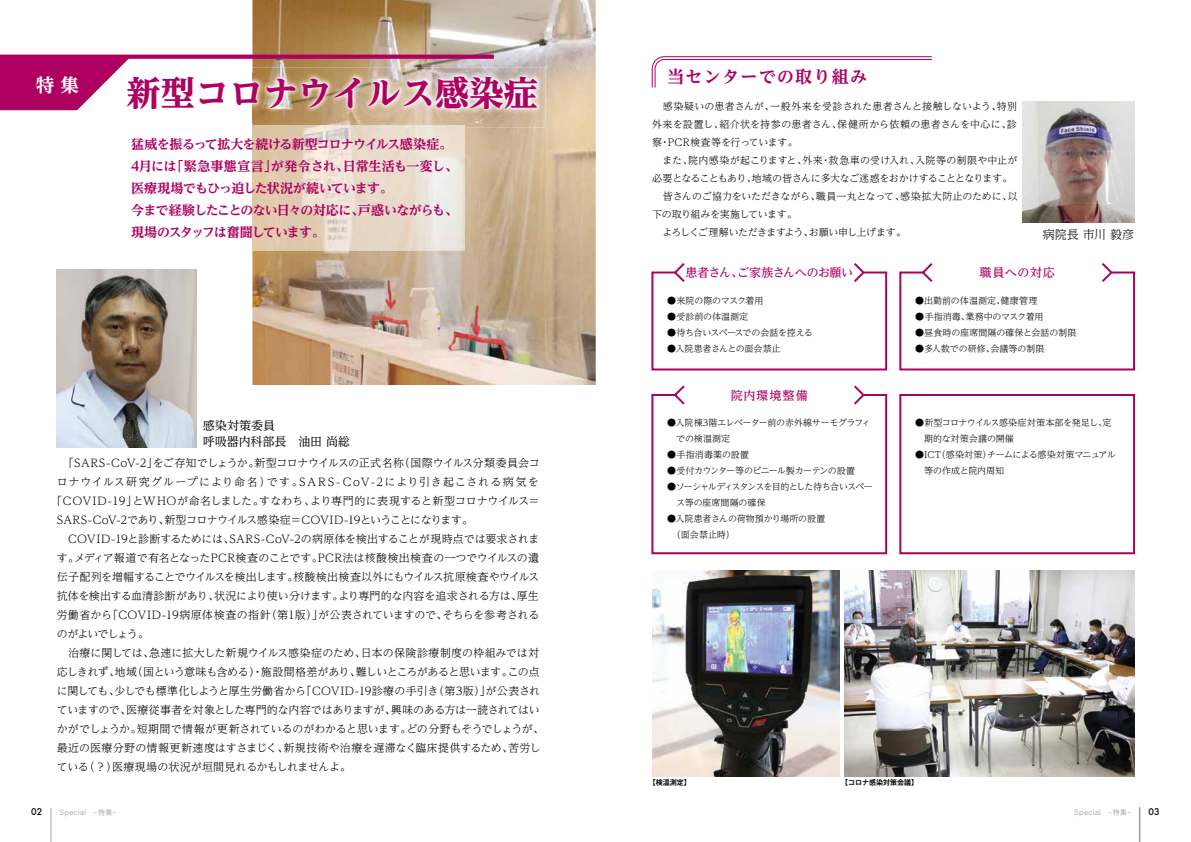
<style>
.page{position:relative;width:1191px;height:842px;background:#fff}
.page>*{position:absolute;margin:0;border:0;box-sizing:border-box;transform-origin:0 0}
.t1{font:800 34.3px "UD Reimin Pro";color:#ad0061}
.t2{font:700 expanded 18.4px "UD Reimin Pro";color:#fff}
.t3{font:700 expanded 17px "UD Reimin Pro";letter-spacing:.075em;color:#ad0061}
.t4{font:700 expanded 13px/22px "UD Reimin Pro";letter-spacing:-.05em;color:#ad0061}
.t5{font:12px/16px "UD Reimin Pro";letter-spacing:-.01em;color:#000}
.t6{font:500 12px "UD Reimin Pro";letter-spacing:-.04em;color:#ad0061}
.t7{font:500 12px "UD Reimin Pro";letter-spacing:.005em;color:#ad0061}
.t8{font:300 12px "UD Reimin Pro";letter-spacing:-.005em;color:#000}
.t9{font:300 11px "UD Reimin Pro";letter-spacing:-.01em;color:#000}
.t10{font:300 11px "UD Reimin Pro";letter-spacing:-.035em;color:#000}
.t11{font:300 11px "UD Reimin Pro";letter-spacing:.01em;color:#000}
.t12{font:300 11px "UD Reimin Pro";letter-spacing:-.04em;color:#000}
.t13{font:300 11px "UD Reimin Pro";letter-spacing:-.055em;color:#000}
.t14{font:300 11px "UD Reimin Pro";letter-spacing:-.03em;color:#000}
.t15{font:300 11px "UD Reimin Pro";letter-spacing:.095em;color:#000}
.t16{font:300 11px "UD Reimin Pro";letter-spacing:-.085em;color:#000}
.t17{font:300 10px/18px "UD Reimin Pro";letter-spacing:-.01em;color:#000}
.t18{font:300 9px/16px "UD Reimin Pro";letter-spacing:-.015em;color:#000}
.t19{font:300 9px/16px "UD Reimin Pro";letter-spacing:-.07em;color:#000}
.t20{font:300 9px "UD Reimin Pro";letter-spacing:-.05em;color:#000}
.t21{font:300 9px "UD Reimin Pro";letter-spacing:.015em;color:#000}
.t22{font:500 9px "Futura";color:#000}
.t23{font:7px "Hira Kaku Pro W3";letter-spacing:.05em;color:#9fa0a0}
.t24{font:700 7px "Koz Go Pro";color:#000}
</style>
<div class="page">
<img style="left:252px;top:0;width:343px;height:385px">
<img style="left:1023px;top:101px;width:111px;height:121px">
<img style="left:844px;top:571px;width:290px;height:206px">
<img style="left:652px;top:571px;width:187px;height:206px">
<img style="left:57px;top:269px;width:139px;height:178px">
<svg style="left:0;top:55px;width:494px;height:4px;background:#ae0863"></svg>
<img style="left:252px;top:127px;width:213px;height:124px">
<img style="left:252px;top:67px;width:293px;height:60px">
<svg style="left:0;top:56px;width:131px;height:54px"></svg>
<img style="left:125px;top:74px;width:415px;height:48px">
<svg style="left:651px;top:263px;width:237px;height:108px"></svg>
<svg style="left:899px;top:263px;width:237px;height:108px"></svg>
<svg style="left:651px;top:385px;width:237px;height:170px"></svg>
<svg style="left:899px;top:394px;width:237px;height:161px"></svg>
<svg style="left:651px;top:56px;width:281px;height:32px"></svg>
<hr style="left:51px;top:808px;width:1px;height:34px;background:#9fa0a0">
<hr style="left:1139px;top:808px;width:1px;height:34px;background:#9fa0a0">
<h2 class="t2" style="left:36px;top:70px;width:45px">特 集</h2>
<h1 class="t1" style="left:127px;top:65px;width:413px">新型コロナウイルス感染症</h1>
<p class="t4" style="left:131px;top:133px;width:328px">猛威を振るって拡大を続ける新型コロナウイルス感染症。<br>4月には「緊急事態宣言」が発令され、日常生活も一変し、医療現場でもひっ迫した状況が続いています。<br>今まで経験したことのない日々の対応に、戸惑いながらも、現場のスタッフは奮闘しています。</p>
<p class="t5" style="left:203px;top:417px;width:148px">感染対策委員<br>呼吸器内科部長　油田 尚総</p>
<p class="t10" style="left:57px;top:454px;width:484px">　「SARS-CoV-2」をご存知でしょうか。新型コロナウイルスの正式名称（国際ウイルス分類委員会コ</p>
<p class="t15" style="left:57px;top:473px;width:483px">ロナウイルス研究グループにより命名）です。SARS-CoV-2により引き起こされる病気を</p>
<p class="t9" style="left:51px;top:492px;width:490px">「COVID-19」とWHOが命名しました。すなわち、より専門的に表現すると新型コロナウイルス＝</p>
<p class="t13" style="left:57px;top:511px;width:418px">SARS-CoV-2であり、新型コロナウイルス感染症＝COVID-19ということになります。</p>
<p class="t9" style="left:57px;top:530px;width:484px">　COVID-19と診断するためには、SARS-CoV-2の病原体を検出することが現時点では要求されま</p>
<p class="t11" style="left:57px;top:549px;width:484px">す。メディア報道で有名となったPCR検査のことです。PCR法は核酸検出検査の一つでウイルスの遺</p>
<p class="t10" style="left:57px;top:568px;width:484px">伝子配列を増幅することでウイルスを検出します。核酸検出検査以外にもウイルス抗原検査やウイルス</p>
<p class="t9" style="left:57px;top:587px;width:483px">抗体を検出する血清診断があり、状況により使い分けます。より専門的な内容を追求される方は、厚生</p>
<p class="t9" style="left:57px;top:606px;width:484px">労働省から「COVID-19病原体検査の指針（第1版）」が公表されていますので、そちらを参考される</p>
<p class="t16" style="left:57px;top:624px;width:94px">のがよいでしょう。</p>
<p class="t9" style="left:57px;top:643px;width:484px">　治療に関しては、急速に拡大した新規ウイルス感染症のため、日本の保険診療制度の枠組みでは対</p>
<p class="t12" style="left:57px;top:662px;width:484px">応しきれず、地域（国という意味も含める）・施設間格差があり、難しいところがあると思います。この点</p>
<p class="t9" style="left:57px;top:681px;width:485px">に関しても、少しでも標準化しようと厚生労働省から「COVID-19診療の手引き（第3版）」が公表され</p>
<p class="t14" style="left:57px;top:700px;width:484px">ていますので、医療従事者を対象とした専門的な内容ではありますが、興味のある方は一読されてはい</p>
<p class="t9" style="left:57px;top:719px;width:489px">かがでしょうか。短期間で情報が更新されているのがわかると思います。どの分野もそうでしょうが、</p>
<p class="t11" style="left:57px;top:738px;width:485px">最近の医療分野の情報更新速度はすさまじく、新規技術や治療を遅滞なく臨床提供するため、苦労し</p>
<p class="t9" style="left:57px;top:757px;width:296px">ている（？）医療現場の状況が垣間見れるかもしれませんよ。</p>
<h3 class="t3" style="left:667px;top:62px;width:201px">当センターでの取り組み</h3>
<p class="t17" style="left:652px;top:97px;width:367px">　感染疑いの患者さんが、一般外来を受診された患者さんと接触しないよう、特別外来を設置し、紹介状を持参の患者さん、保健所から依頼の患者さんを中心に、診察・PCR検査等を行っています。<br>　また、院内感染が起こりますと、外来・救急車の受け入れ、入院等の制限や中止が必要となることもあり、地域の皆さんに多大なご迷惑をおかけすることとなります。　皆さんのご協力をいただきながら、職員一丸となって、感染拡大防止のために、以下の取り組みを実施しています。<br>　よろしくご理解いただきますよう、お願い申し上げます。</p>
<p class="t8" style="left:1042px;top:225px;width:93px">病院長 市川 毅彦</p>
<p class="t6" style="left:685px;top:263px;width:169px">患者さん、ご家族さんへのお願い</p>
<p class="t7" style="left:979px;top:263px;width:77px">職員への対応</p>
<p class="t18" style="left:667px;top:292px;width:98px">●来院の際のマスク着用</p>
<p class="t18" style="left:667px;top:308px;width:82px">●受診前の体温測定</p>
<p class="t20" style="left:667px;top:325px;width:147px">●待ち合いスペースでの会話を控える</p>
<p class="t18" style="left:667px;top:340px;width:115px">●入院患者さんとの面会禁止</p>
<p class="t7" style="left:730px;top:385px;width:79px">院内環境整備</p>
<p class="t18" style="left:676px;top:415px;width:196px;text-indent:-9px">●入院棟3階エレベーター前の赤外線サーモグラフィでの検温測定</p>
<p class="t21" style="left:667px;top:448px;width:83px">●手指消毒薬の設置</p>
<p class="t19" style="left:667px;top:463px;width:189px">●受付カウンター等のビニール製カーテンの設置</p>
<p class="t19" style="left:676px;top:479px;width:198px;text-indent:-9px">●ソーシャルディスタンスを目的とした待ち合いスペース等の座席間隔の確保</p>
<p class="t18" style="left:667px;top:511px;width:160px">●入院患者さんの荷物預かり場所の設置　（面会禁止時）</p>
<p class="t18" style="left:915px;top:292px;width:124px">●出勤前の体温測定、健康管理</p>
<p class="t18" style="left:915px;top:308px;width:130px">●手指消毒、業務中のマスク着用</p>
<p class="t18" style="left:915px;top:324px;width:163px">●昼食時の座席間隔の確保と会話の制限</p>
<p class="t18" style="left:915px;top:340px;width:131px">●多人数での研修、会議等の制限</p>
<p class="t18" style="left:924px;top:415px;width:189px;text-indent:-9px">●新型コロナウイルス感染症対策本部を発足し、定期的な対策会議の開催</p>
<p class="t18" style="left:924px;top:447px;width:193px;text-indent:-9px">●ICT（感染対策）チームによる感染対策マニュアル等の作成と院内周知</p>
<p class="t24" style="left:648px;top:778px;width:43px">【検温測定】</p>
<p class="t24" style="left:841px;top:778px;width:78px">【コロナ感染対策会議】</p>
<p class="t22" style="left:31px;top:805px;width:13px">02</p>
<p class="t23" style="left:60px;top:806px;width:59px">Special　ー特集ー</p>
<p class="t23" style="left:1074px;top:806px;width:59px">Special　ー特集ー</p>
<p class="t22" style="left:1148px;top:805px;width:13px">03</p>
</div>
